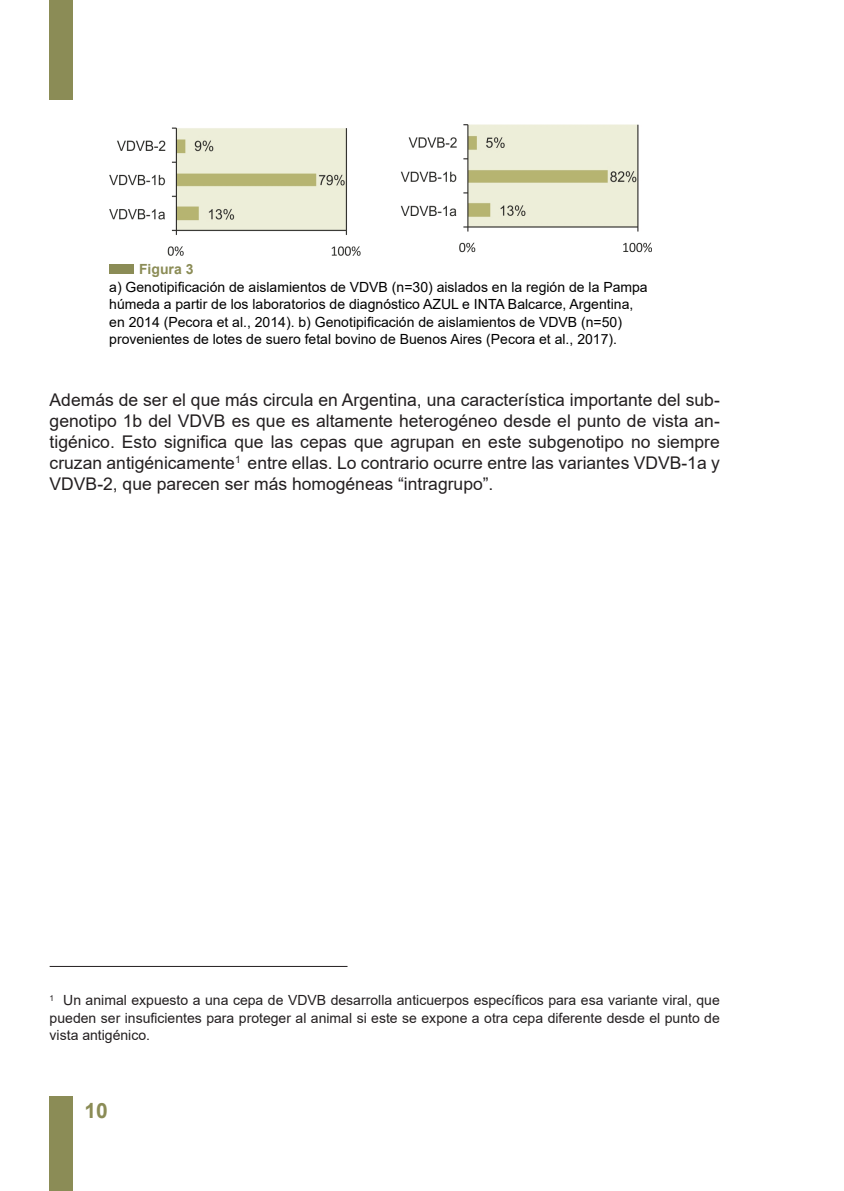
<style>
.page{position:relative;width:844px;height:1191px;background:#fff}
.page>*{position:absolute;margin:0;border:0;box-sizing:border-box;transform-origin:0 0}
.t1{font:700 21px "Arial";color:#8b8c56}
.t2{font:17.5px/21px "Arial";color:#231f20;text-align:justify}
.t3{font:14px/17.5px "Arial";color:#000}
.t4{font:14px/17.5px "Arial";color:#231f20;text-align:justify}
.t5{font:700 14px "Arial";color:#8b8c56}
</style>
<div class="page">
<div style="left:50px;top:0;width:23px;height:100px;background:#8b8c56"></div>
<div style="left:50px;top:1096px;width:23px;height:95px;background:#8b8c56"></div>
<hr style="left:50px;top:966px;width:297px;height:1px;background:#231f20">
<img style="left:109px;top:124px;width:542px;height:131px">
<div style="left:109px;top:264px;width:25px;height:10px;background:#8b8c56"></div>
<p class="t5" style="left:139px;top:260px;width:56px">Figura 3</p>
<p class="t3" style="left:109px;top:278px;width:540px">a) Genotipificación de aislamientos de VDVB (n=30) aislados en la región de la Pampa húmeda a partir de los laboratorios de diagnóstico AZUL e INTA Balcarce, Argentina, en 2014 (Pecora et al., 2014). b) Genotipificación de aislamientos de VDVB (n=50) provenientes de lotes de suero fetal bovino de Buenos Aires (Pecora et al., 2017).</p>
<p class="t2" style="left:50px;top:389px;width:671px">Además de ser el que más circula en Argentina, una característica importante del sub&shy;genotipo 1b del VDVB es que es altamente heterogéneo desde el punto de vista an&shy;tigénico. Esto significa que las cepas que agrupan en este subgenotipo no siempre cruzan antigénicamente<sup>1</sup> entre ellas. Lo contrario ocurre entre las variantes VDVB-1a y VDVB-2, que parecen ser más homogéneas “intragrupo”.</p>
<p class="t4" style="left:50px;top:991px;width:671px"><sup>1</sup> Un animal expuesto a una cepa de VDVB desarrolla anticuerpos específicos para esa variante viral, que pueden ser insuficientes para proteger al animal si este se expone a otra cepa diferente desde el punto de vista antigénico.</p>
<p class="t1" style="left:84px;top:1096px;width:25px">10</p>
</div>
